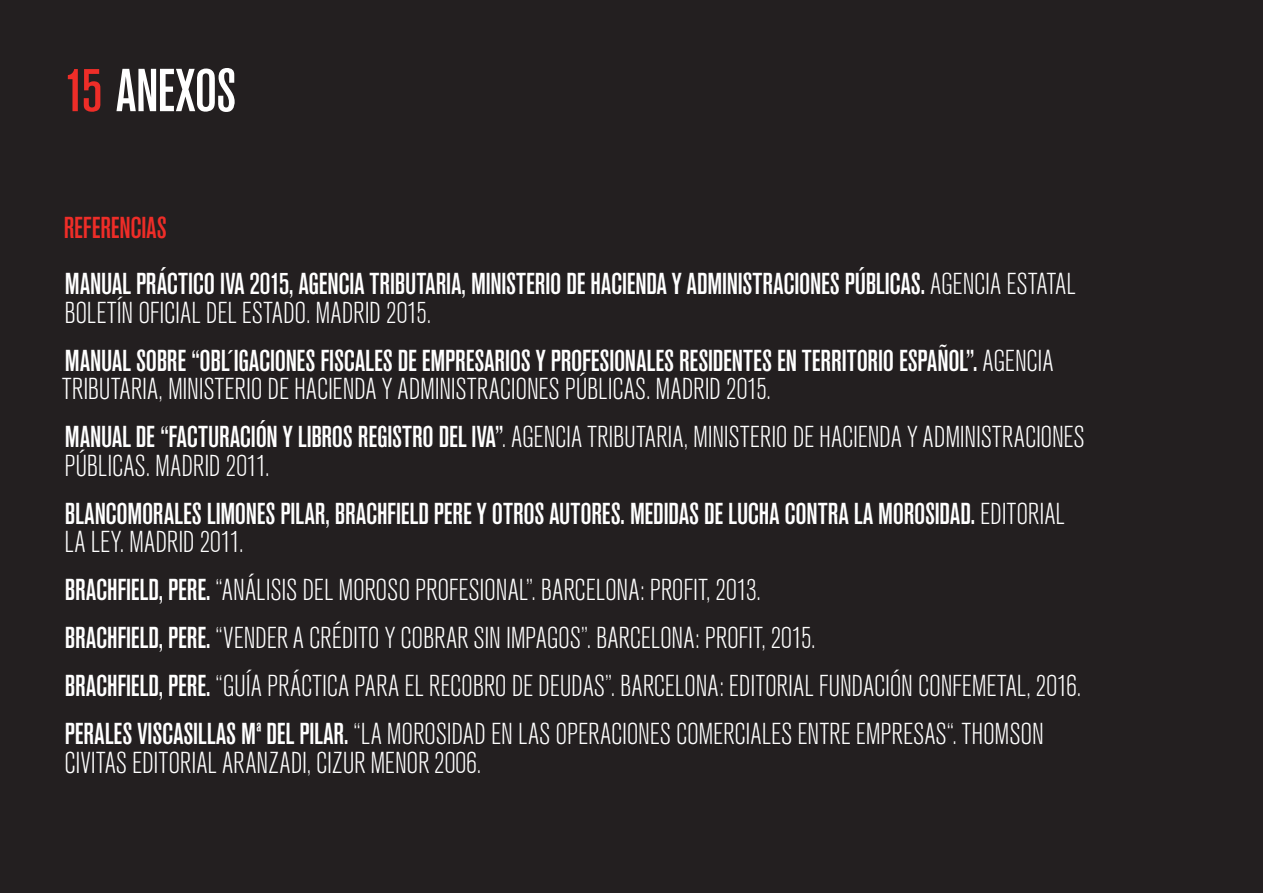
<style>
.page{position:relative;width:1263px;height:893px;background:#231f20}
.page>*{position:absolute;margin:0;border:0;box-sizing:border-box;transform-origin:0 0}
.t1{font:60px "Akzidenz Grotesk BQ Md Cnd Alt";letter-spacing:-.015em;color:#fff}
.t2{font:300 condensed 30px/48px "Akzidenz Grotesk BQ";letter-spacing:-.005em;color:#fff}
.t3{font:30px/56.4px "Akzidenz Grotesk BQ Md Cnd Alt";letter-spacing:-.005em;color:#fff}
.s1{color:#ee2d28}
.s2{font-family:"Akzidenz Grotesk BQ";font-weight:300;font-stretch:condensed}
.s3{font-family:"Akzidenz Grotesk BQ Md Cnd Alt";font-weight:400;font-stretch:normal}
</style>
<div class="page">
<h1 class="t1" style="left:64px;top:57px;width:174px"><span class="s1">15</span> ANEXOS</h1>
<p class="t3" style="left:64px;top:199px;width:1013px"><span class="s1">REFERENCIAS<br></span>MANUAL PRÁCTICO IVA 2015, AGENCIA TRIBUTARIA, MINISTERIO DE HACIENDA Y ADMINISTRACIONES PÚBLICAS. <span class="s2">AGENCIA ESTATAL</span></p>
<p class="t2" style="left:64px;top:289px;width:368px">BOLETÍN OFICIAL DEL ESTADO. MADRID 2015.</p>
<p class="t3" style="left:65px;top:332px;width:990px">MANUAL SOBRE “OBL´IGACIONES FISCALES DE EMPRESARIOS Y PROFESIONALES RESIDENTES EN TERRITORIO ESPAÑOL”. <span class="s2">AGENCIA</span></p>
<p class="t2" style="left:62px;top:366px;width:1024px">TRIBUTARIA, MINISTERIO DE HACIENDA Y ADMINISTRACIONES PÚBLICAS. MADRID 2015.<br><span class="s3">MANUAL DE “FACTURACIÓN Y LIBROS REGISTRO DEL IVA”</span>. AGENCIA TRIBUTARIA, MINISTERIO DE HACIENDA Y ADMINISTRACIONES</p>
<p class="t2" style="left:64px;top:442px;width:206px">PÚBLICAS. MADRID 2011.</p>
<p class="t3" style="left:65px;top:485px;width:1001px">BLANCOMORALES LIMONES PILAR, BRACHFIELD PERE Y OTROS AUTORES. MEDIDAS DE LUCHA CONTRA LA MOROSIDAD. <span class="s2">EDITORIAL</span></p>
<p class="t2" style="left:64px;top:519px;width:1018px">LA LEY. MADRID 2011.<br><span class="s3">BRACHFIELD, PERE.</span> “ANÁLISIS DEL MOROSO PROFESIONAL”. BARCELONA: PROFIT, 2013.<br><span class="s3">BRACHFIELD, PERE.</span> “VENDER A CRÉDITO Y COBRAR SIN IMPAGOS”. BARCELONA: PROFIT, 2015.<br><span class="s3">BRACHFIELD, PERE.</span> “GUÍA PRÁCTICA PARA EL RECOBRO DE DEUDAS”. BARCELONA: EDITORIAL FUNDACIÓN CONFEMETAL, 2016.<br><span class="s3">PERALES VISCASILLAS Mª DEL PILAR.</span> “LA MOROSIDAD EN LAS OPERACIONES COMERCIALES ENTRE EMPRESAS“. THOMSON</p>
<p class="t2" style="left:64px;top:739px;width:418px">CIVITAS EDITORIAL ARANZADI, CIZUR MENOR 2006.</p>
</div>
